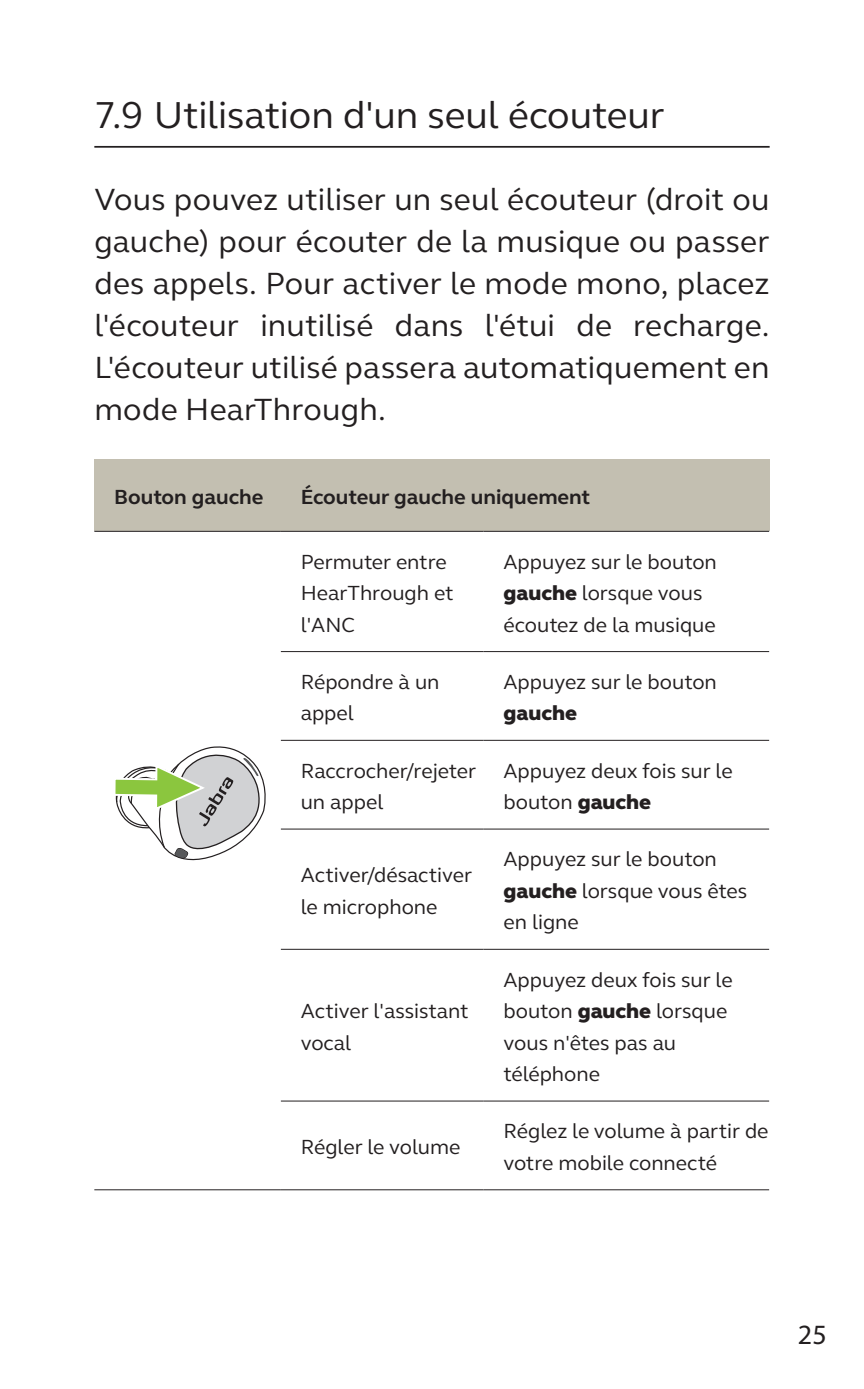
<style>
.page{position:relative;width:864px;height:1389px;background:#fff}
.page>*{position:absolute;margin:0;border:0;box-sizing:border-box;transform-origin:0 0}
.t1{font:38.5px "GN Elliot";letter-spacing:-.005em;color:#231f20}
.Body_text{font:31.5px/42px "GN Elliot";letter-spacing:.005em;color:#231f20;text-align:justify}
.t2{font:28px "Myriad Pro";color:#231f20}
.Table_text{font:21px/31.5px "GN Elliot";color:#231f20}
.Table_heading{font:700 21px "GN Elliot";color:#231f20}
.s1{font-weight:800}
</style>
<div class="page">
<hr style="left:94px;top:146px;width:675px;height:2px;background:#231f20">
<div style="left:94px;top:459px;width:187px;height:72px;background:#c3bfb1"></div>
<div style="left:281px;top:459px;width:487px;height:72px;background:#c3bfb1"></div>
<hr style="left:94px;top:1189px;width:187px;height:1px;background:#231f20">
<hr style="left:94px;top:531px;width:187px;height:1px;background:#231f20">
<hr style="left:281px;top:531px;width:202px;height:1px;background:#231f20">
<hr style="left:483px;top:531px;width:285px;height:1px;background:#231f20">
<hr style="left:281px;top:651px;width:202px;height:1px;background:#231f20">
<hr style="left:483px;top:651px;width:285px;height:1px;background:#231f20">
<hr style="left:281px;top:740px;width:202px;height:1px;background:#231f20">
<hr style="left:483px;top:740px;width:285px;height:1px;background:#231f20">
<hr style="left:281px;top:828px;width:202px;height:2px;background:#231f20">
<hr style="left:483px;top:828px;width:285px;height:2px;background:#231f20">
<hr style="left:281px;top:949px;width:202px;height:1px;background:#231f20">
<hr style="left:483px;top:949px;width:285px;height:1px;background:#231f20">
<hr style="left:281px;top:1100px;width:202px;height:2px;background:#231f20">
<hr style="left:483px;top:1100px;width:285px;height:2px;background:#231f20">
<hr style="left:281px;top:1189px;width:202px;height:1px;background:#231f20">
<hr style="left:483px;top:1189px;width:285px;height:1px;background:#231f20">
<svg style="left:115px;top:746px;width:151px;height:115px"></svg>
<p class="t1" style="left:94px;top:89px;width:571px">7.9 Utilisation d'un seul écouteur</p>
<p class="Body_text" style="left:94px;top:177px;width:676px">Vous pouvez utiliser un seul écouteur (droit ou gauche) pour écouter de la musique ou passer des appels. Pour activer le mode mono, placez l'écouteur inutilisé dans l'étui de recharge.<br>L'écouteur utilisé passera automatiquement en mode HearThrough.</p>
<p class="Table_heading" style="left:114px;top:483px;width:151px">Bouton gauche</p>
<p class="Table_heading" style="left:300px;top:483px;width:291px">Écouteur gauche uniquement</p>
<p class="Table_text" style="left:300px;top:545px;width:154px">Permuter entre<br>HearThrough et l'ANC</p>
<p class="Table_text" style="left:503px;top:545px;width:215px">Appuyez sur le bouton <span class="s1">gauche</span> lorsque vous écoutez de la musique</p>
<p class="Table_text" style="left:300px;top:666px;width:140px">Répondre à un appel</p>
<p class="Table_text" style="left:503px;top:666px;width:215px">Appuyez sur le bouton <span class="s1">gauche</span></p>
<p class="Table_text" style="left:300px;top:754px;width:177px">Raccrocher/rejeter un appel</p>
<p class="Table_text" style="left:503px;top:754px;width:230px">Appuyez deux fois sur le bouton <span class="s1">gauche</span></p>
<p class="Table_text" style="left:300px;top:859px;width:173px">Activer/désactiver le microphone</p>
<p class="Table_text" style="left:300px;top:995px;width:169px">Activer l'assistant vocal</p>
<p class="Table_text" style="left:300px;top:1131px;width:161px">Régler le volume</p>
<p class="Table_text" style="left:503px;top:843px;width:245px">Appuyez sur le bouton <span class="s1">gauche</span> lorsque vous êtes en ligne</p>
<p class="Table_text" style="left:503px;top:963px;width:230px">Appuyez deux fois sur le bouton <span class="s1">gauche</span> lorsque vous n'êtes pas au téléphone</p>
<p class="Table_text" style="left:503px;top:1115px;width:266px">Réglez le volume à partir de votre mobile connecté</p>
<h3 class="t2" style="left:797px;top:1317px;width:30px">25</h3>
</div>
